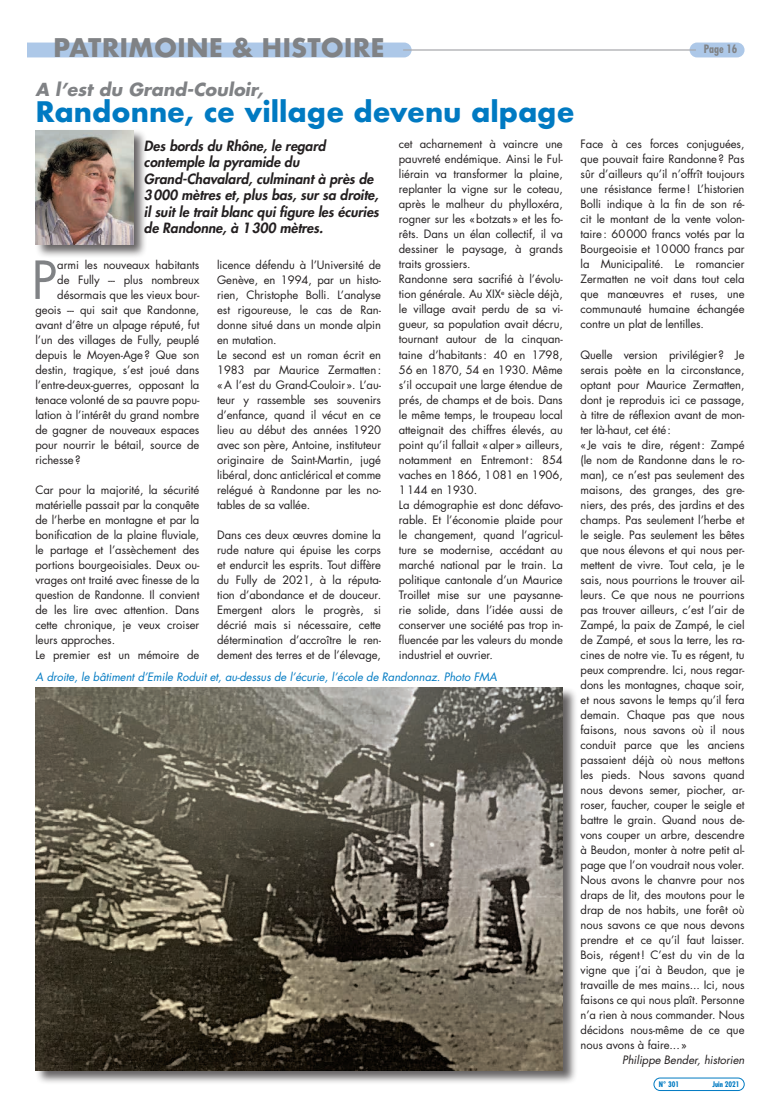
<style>
.page{position:relative;width:780px;height:1099px;background:#fff}
.page>*{position:absolute;margin:0;border:0;box-sizing:border-box;transform-origin:0 0}
.Texte{font:51px "Futura";color:#808285}
.Texte-2{font:700 27.5px "Futura";color:#007ac2}
.Chapo{font:700 25px "Futura";color:#808285}
.Sous_titre{font:italic 700 17.5px "Futura";color:#808285}
.Chapo-2{font:italic 800 13.75px/16.5px "Futura";color:#231f20}
.Texte-3{font:11.25px/15px "Futura";letter-spacing:-.005em;color:#231f20;text-align:justify}
.Légende{font:italic 11.25px "Futura";letter-spacing:-.005em;color:#007ac2}
.Texte-4{font:italic 11.25px "Futura";letter-spacing:-.005em;color:#231f20}
.t1{font:700 condensed 11.25px "Futura";color:#808285}
.Chapo-3{font:700 condensed 7.5px "Futura";color:#007ac2}
</style>
<div class="page">
<div style="left:653px;top:1077px;width:91px;height:13px;border:1px solid #007ac2;border-radius:6px"></div>
<div style="left:689px;top:43px;width:55px;height:14px;background:#adc8e8;border-radius:7px"></div>
<div style="left:9px;top:43px;width:402px;height:14px;background:#adc8e8;border-radius:7px"></div>
<div style="left:0;top:0;width:27px;height:63px;background:#fff"></div>
<hr style="left:403px;top:49px;width:293px;height:2px;background:#a8a9ad">
<div style="left:35px;top:130px;width:113px;height:129px;background:#231f20;opacity:.7"></div>
<img style="left:35px;top:130px;width:98px;height:114px">
<div style="left:35px;top:687px;width:542px;height:398px;background:#231f20;opacity:.7"></div>
<img style="left:35px;top:687px;width:527px;height:383px">
<p class="Chapo" style="left:53px;top:30px;width:333px">PATRIMOINE &amp; HISTOIRE</p>
<p class="t1" style="left:703px;top:42px;width:35px">Page 16</p>
<p class="Sous_titre" style="left:35px;top:77px;width:229px">A l’est du Grand-Couloir,</p>
<p class="Texte-2" style="left:35px;top:91px;width:540px">Randonne, ce village devenu alpage</p>
<p class="Chapo-2" style="left:144px;top:137px;width:236px">Des bords du Rhône, le regard contemple la pyramide du Grand-Chavalard, culminant à près de 3000 mètres et, plus bas, sur sa droite, il suit le trait blanc qui figure les écuries de Randonne, à 1300 mètres.</p>
<p class="Texte-3" style="left:580px;top:137px;width:165px">Face à ces forces conjuguées, que pouvait faire Randonne? Pas sûr d’ailleurs qu’il n’offrît toujours une résistance ferme! L’historien Bolli indique à la fin de son ré&shy;cit le montant de la vente volon&shy;taire: 60000 francs votés par la Bourgeoisie et 10000 francs par la Municipalité. Le romancier Zermatten ne voit dans tout cela que manœuvres et ruses, une communauté humaine échangée contre un plat de lentilles.</p>
<p class="Texte-3" style="left:580px;top:347px;width:165px">Quelle version privilégier? Je serais poète en la circonstance, optant pour Maurice Zermatten, dont je reproduis ici ce passage, à titre de réflexion avant de mon&shy;ter là-haut, cet été:</p>
<p class="Texte-3" style="left:580px;top:437px;width:165px">«Je vais te dire, régent: Zampé (le nom de Randonne dans le ro&shy;man), ce n’est pas seulement des maisons, des granges, des gre&shy;niers, des prés, des jardins et des champs. Pas seulement l’herbe et le seigle. Pas seulement les bêtes que nous élevons et qui nous per&shy;mettent de vivre. Tout cela, je le sais, nous pourrions le trouver ail&shy;leurs. Ce que nous ne pourrions pas trouver ailleurs, c’est l’air de Zampé, la paix de Zampé, le ciel de Zampé, et sous la terre, les ra&shy;cines de notre vie. Tu es régent, tu peux comprendre. Ici, nous regar&shy;dons les montagnes, chaque soir, et nous savons le temps qu’il fera demain. Chaque pas que nous faisons, nous savons où il nous conduit parce que les anciens passaient déjà où nous mettons les pieds. Nous savons quand nous devons semer, piocher, ar&shy;roser, faucher, couper le seigle et battre le grain. Quand nous de&shy;vons couper un arbre, descendre à Beudon, monter à notre petit al&shy;page que l’on voudrait nous voler.<br>Nous avons le chanvre pour nos draps de lit, des moutons pour le drap de nos habits, une forêt où nous savons ce que nous devons prendre et ce qu’il faut laisser.<br>Bois, régent! C’est du vin de la vigne que j’ai à Beudon, que je travaille de mes mains... Ici, nous faisons ce qui nous plaît. Personne n’a rien à nous commander. Nous décidons nous-même de ce que nous avons à faire...»</p>
<p class="Texte-4" style="left:622px;top:1052px;width:124px">Philippe Bender, historien</p>
<p class="Texte-3" style="left:399px;top:137px;width:165px">cet acharnement à vaincre une pauvreté endémique. Ainsi le Ful&shy;liérain va transformer la plaine, replanter la vigne sur le coteau, après le malheur du phylloxéra, rogner sur les «botzats» et les fo&shy;rêts. Dans un élan collectif, il va dessiner le paysage, à grands traits grossiers.</p>
<p class="Texte-3" style="left:399px;top:272px;width:165px">Randonne sera sacrifié à l’évolu&shy;tion générale. Au XIX<sup>e</sup> siècle déjà, le village avait perdu de sa vi&shy;gueur, sa population avait décru, tournant autour de la cinquan&shy;taine d’habitants: 40 en 1798, 56 en 1870, 54 en 1930. Même s’il occupait une large étendue de prés, de champs et de bois. Dans le même temps, le troupeau local atteignait des chiffres élevés, au point qu’il fallait «alper» ailleurs, notamment en Entremont: 854 vaches en 1866, 1081 en 1906, 1144 en 1930.</p>
<p class="Texte-3" style="left:399px;top:497px;width:165px">La démographie est donc défavo&shy;rable. Et l’économie plaide pour le changement, quand l’agricul&shy;ture se modernise, accédant au marché national par le train. La politique cantonale d’un Maurice Troillet mise sur une paysanne&shy;rie solide, dans l’idée aussi de conserver une société pas trop in&shy;fluencée par les valeurs du monde industriel et ouvrier.</p>
<p class="Texte-3" style="left:217px;top:257px;width:165px">licence défendu à l’Université de Genève, en 1994, par un histo&shy;rien, Christophe Bolli. L’analyse est rigoureuse, le cas de Ran&shy;donne situé dans un monde alpin en mutation.</p>
<p class="Texte-3" style="left:217px;top:347px;width:165px">Le second est un roman écrit en 1983 par Maurice Zermatten: «A l’est du Grand-Couloir». L’au&shy;teur y rassemble ses souvenirs d’enfance, quand il vécut en ce lieu au début des années 1920 avec son père, Antoine, instituteur originaire de Saint-Martin, jugé libéral, donc anticlérical et comme relégué à Randonne par les no&shy;tables de sa vallée.</p>
<p class="Texte-3" style="left:217px;top:527px;width:165px">Dans ces deux œuvres domine la rude nature qui épuise les corps et endurcit les esprits. Tout diffère du Fully de 2021, à la réputa&shy;tion d’abondance et de douceur.<br>Emergent alors le progrès, si décrié mais si nécessaire, cette détermination d’accroître le ren&shy;dement des terres et de l’élevage,</p>
<p class="Texte" style="left:32px;top:247px;width:27px">P</p>
<p class="Texte-3" style="left:57px;top:257px;width:144px">armi les nouveaux habitants</p>
<p class="Texte-3" style="left:57px;top:272px;width:144px">de Fully --- plus nombreux</p>
<p class="Texte-3" style="left:57px;top:287px;width:144px">désormais que les vieux bour-</p>
<p class="Texte-3" style="left:35px;top:302px;width:165px">geois --- qui sait que Randonne,</p>
<p class="Texte-3" style="left:35px;top:317px;width:165px">avant d’être un alpage réputé, fut</p>
<p class="Texte-3" style="left:35px;top:332px;width:165px">l’un des villages de Fully, peuplé</p>
<p class="Texte-3" style="left:35px;top:347px;width:165px">depuis le Moyen-Age? Que son</p>
<p class="Texte-3" style="left:35px;top:362px;width:165px">destin, tragique, s’est joué dans</p>
<p class="Texte-3" style="left:35px;top:377px;width:165px">l’entre-deux-guerres, opposant la</p>
<p class="Texte-3" style="left:35px;top:392px;width:165px">tenace volonté de sa pauvre popu-</p>
<p class="Texte-3" style="left:35px;top:407px;width:165px">lation à l’intérêt du grand nombre</p>
<p class="Texte-3" style="left:35px;top:422px;width:165px">de gagner de nouveaux espaces</p>
<p class="Texte-3" style="left:35px;top:437px;width:165px">pour nourrir le bétail, source de</p>
<p class="Texte-3" style="left:35px;top:452px;width:47px">richesse?</p>
<p class="Texte-3" style="left:35px;top:482px;width:165px">Car pour la majorité, la sécurité matérielle passait par la conquête de l’herbe en montagne et par la bonification de la plaine fluviale, le partage et l’assèchement des portions bourgeoisiales. Deux ou&shy;vrages ont traité avec finesse de la question de Randonne. Il convient de les lire avec attention. Dans cette chronique, je veux croiser leurs approches.</p>
<p class="Texte-3" style="left:35px;top:647px;width:165px">Le premier est un mémoire de</p>
<p class="Légende" style="left:35px;top:669px;width:463px">A droite, le bâtiment d’Emile Roduit et, au-dessus de l’écurie, l’école de Randonnaz. Photo FMA</p>
<p class="Chapo-3" style="left:658px;top:1079px;width:22px">N° 301</p>
<p class="Chapo-3" style="left:712px;top:1079px;width:29px">Juin 2021</p>
</div>
